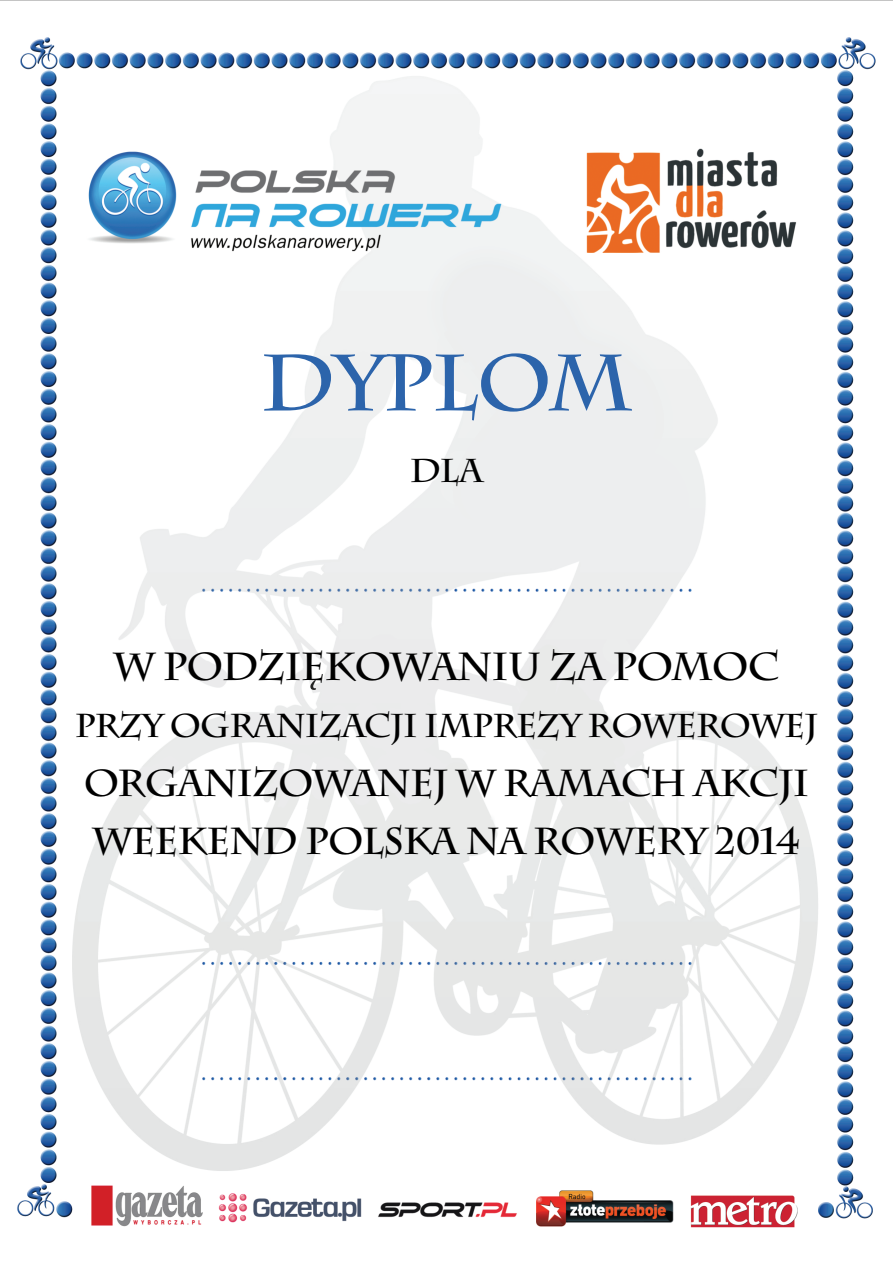
<style>
.page{position:relative;width:893px;height:1263px;background:#fff}
.page>*{position:absolute;margin:0;border:0;box-sizing:border-box;transform-origin:0 0}
.t1{font:700 79.5px "Charlemagne Std";letter-spacing:-.025em;color:#2c64ab}
.t2{font:700 39px "Charlemagne Std";letter-spacing:-.025em;color:#000}
.t3{font:700 37.5px/58.5px "Charlemagne Std";letter-spacing:-.025em;color:#000}
.t4{font:700 33px "Charlemagne Std";letter-spacing:-.025em;color:#000}
</style>
<div class="page">
<img style="left:0;top:0;width:893px;height:1228px">
<svg style="left:310px;top:680px;width:6px;height:10px"></svg>
<h1 class="t1" style="left:260px;top:337px;width:374px">DYPLOM</h1>
<p class="t4" style="left:410px;top:452px;width:75px">DLA</p>
<p class="t2" style="left:114px;top:644px;width:667px">W PODZIEKOWANIU ZA POMOC</p>
<p class="t4" style="left:75px;top:707px;width:745px">PRZY OGRANIZACJI IMPREZY ROWEROWEJ</p>
<p class="t3" style="left:84px;top:754px;width:727px">ORGANIZOWANEJ W RAMACH AKCJI<br>WEEKEND POLSKA NA ROWERY 2014</p>
</div>
